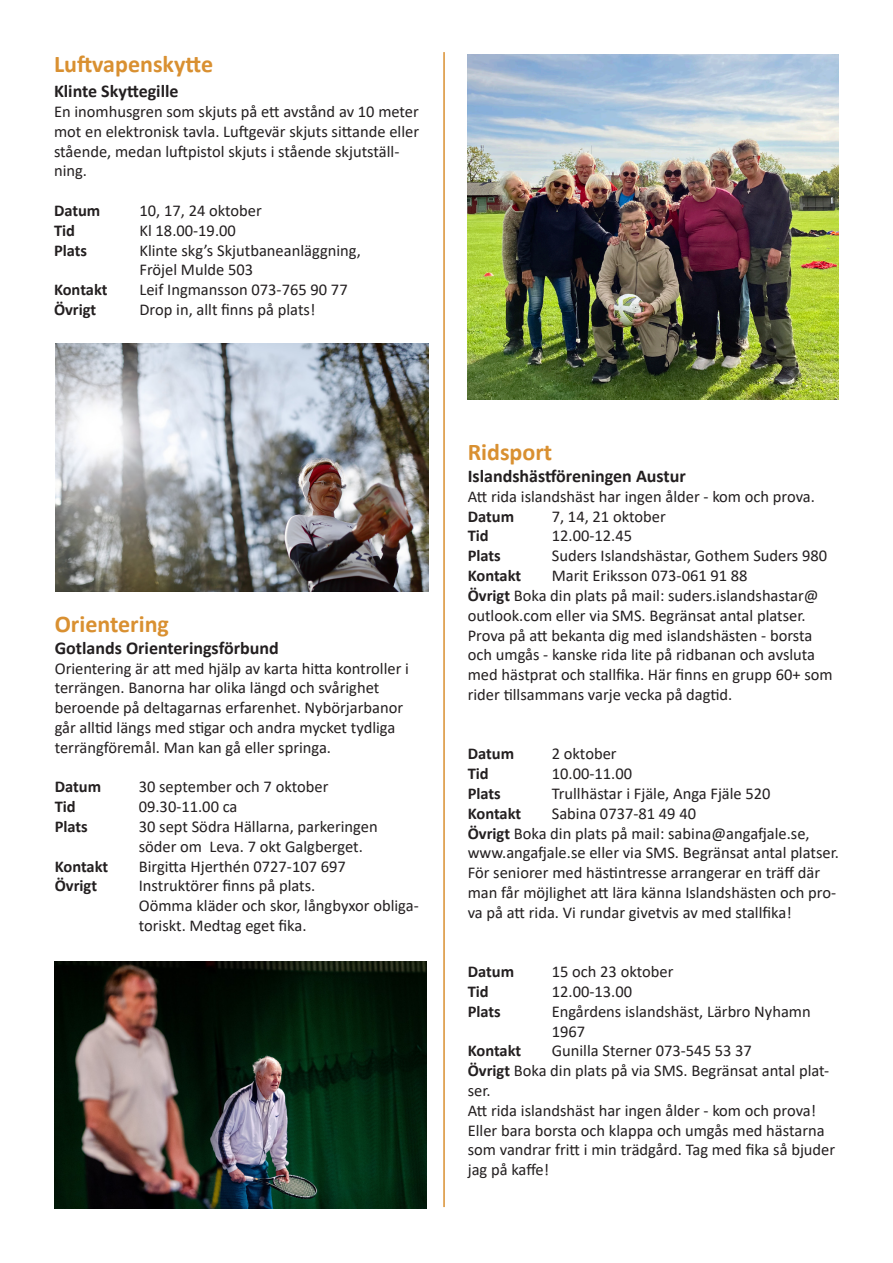
<style>
.page{position:relative;width:893px;height:1263px;background:#fff}
.page>*{position:absolute;margin:0;border:0;box-sizing:border-box;transform-origin:0 0}
.t1{font:700 24px "Calibri";color:#d99031}
.t2{font:700 18px "Calibri";color:#231f20}
.t3{font:16.5px/19.8px "Calibri";color:#231f20}
.t4{font:700 16.5px "Calibri";color:#231f20}
.s1{font-weight:700}
</style>
<div class="page">
<hr style="left:443px;top:52px;width:2px;height:1155px;background:#d99031">
<img style="left:55px;top:343px;width:373px;height:249px">
<img style="left:468px;top:54px;width:371px;height:345px">
<img style="left:55px;top:962px;width:371px;height:247px">
<p class="t1" style="left:54px;top:47px;width:161px">Luftvapenskytte</p>
<p class="t2" style="left:54px;top:78px;width:126px">Klinte Skyttegille</p>
<p class="t3" style="left:54px;top:101px;width:367px">En inomhusgren som skjuts på ett avstånd av 10 meter mot en elektronisk tavla. Luftgevär skjuts sittande eller stående, medan luftpistol skjuts i stående skjutställ&shy;ning.</p>
<p class="t4" style="left:54px;top:199px;width:48px">Datum</p>
<p class="t3" style="left:140px;top:200px;width:124px">10, 17, 24 oktober</p>
<p class="t4" style="left:54px;top:219px;width:23px">Tid</p>
<p class="t3" style="left:140px;top:220px;width:98px">Kl 18.00-19.00</p>
<p class="t4" style="left:54px;top:238px;width:35px">Plats</p>
<p class="t3" style="left:140px;top:240px;width:223px">Klinte skg’s Skjutbaneanläggning,</p>
<p class="t3" style="left:140px;top:260px;width:115px">Fröjel Mulde 503</p>
<p class="t4" style="left:54px;top:278px;width:55px">Kontakt</p>
<p class="t3" style="left:140px;top:279px;width:210px">Leif Ingmansson 073-765 90 77</p>
<p class="t4" style="left:54px;top:298px;width:44px">Övrigt</p>
<p class="t3" style="left:140px;top:299px;width:177px">Drop in, allt finns på plats!</p>
<p class="t1" style="left:55px;top:607px;width:116px">Orientering</p>
<p class="t2" style="left:55px;top:635px;width:226px">Gotlands Orienteringsförbund</p>
<p class="t3" style="left:55px;top:658px;width:356px">Orientering är att med hjälp av karta hitta kontroller i terrängen. Banorna har olika längd och svårighet beroende på deltagarnas erfarenhet. Nybörjarbanor går alltid längs med stigar och andra mycket tydliga terrängföremål. Man kan gå eller springa.</p>
<p class="t4" style="left:55px;top:775px;width:48px">Datum</p>
<p class="t3" style="left:139px;top:776px;width:191px">30 september och 7 oktober</p>
<p class="t4" style="left:55px;top:795px;width:23px">Tid</p>
<p class="t3" style="left:139px;top:796px;width:100px">09.30-11.00 ca</p>
<p class="t4" style="left:55px;top:815px;width:35px">Plats</p>
<p class="t3" style="left:139px;top:816px;width:241px">30 sept Södra Hällarna, parkeringen söder om Leva. 7 okt Galgberget.</p>
<p class="t4" style="left:55px;top:854px;width:55px">Kontakt</p>
<p class="t3" style="left:139px;top:856px;width:209px">Birgitta Hjerthén 0727-107 697</p>
<p class="t4" style="left:55px;top:874px;width:44px">Övrigt</p>
<p class="t3" style="left:139px;top:875px;width:178px">Instruktörer finns på plats.</p>
<p class="t3" style="left:139px;top:895px;width:281px">Oömma kläder och skor, långbyxor obliga&shy;toriskt. Medtag eget fika.</p>
<p class="t1" style="left:468px;top:435px;width:86px">Ridsport</p>
<p class="t2" style="left:468px;top:463px;width:220px">Islandshästföreningen Austur</p>
<p class="t3" style="left:468px;top:486px;width:349px">Att rida islandshäst har ingen ålder - kom och prova.</p>
<p class="t4" style="left:468px;top:504px;width:48px">Datum</p>
<p class="t3" style="left:552px;top:506px;width:116px">7, 14, 21 oktober</p>
<p class="t4" style="left:468px;top:524px;width:23px">Tid</p>
<p class="t3" style="left:552px;top:526px;width:82px">12.00-12.45</p>
<p class="t4" style="left:468px;top:544px;width:35px">Plats</p>
<p class="t3" style="left:552px;top:545px;width:277px">Suders Islandshästar, Gothem Suders 980</p>
<p class="t4" style="left:468px;top:564px;width:55px">Kontakt</p>
<p class="t3" style="left:552px;top:565px;width:197px">Marit Eriksson 073-061 91 88</p>
<p class="t3" style="left:468px;top:585px;width:352px"><span class="s1">Övrigt</span> Boka din plats på mail: suders.islandshastar@ outlook.com eller via SMS. Begränsat antal platser.</p>
<p class="t3" style="left:468px;top:625px;width:366px">Prova på att bekanta dig med islandshästen - borsta och umgås - kanske rida lite på ridbanan och avsluta med hästprat och stallfika. Här finns en grupp 60+ som rider tillsammans varje vecka på dagtid.</p>
<p class="t4" style="left:468px;top:742px;width:48px">Datum</p>
<p class="t3" style="left:552px;top:743px;width:66px">2 oktober</p>
<p class="t4" style="left:468px;top:762px;width:23px">Tid</p>
<p class="t3" style="left:552px;top:763px;width:82px">10.00-11.00</p>
<p class="t4" style="left:468px;top:782px;width:35px">Plats</p>
<p class="t3" style="left:552px;top:783px;width:220px">Trullhästar i Fjäle, Anga Fjäle 520</p>
<p class="t4" style="left:468px;top:801px;width:55px">Kontakt</p>
<p class="t3" style="left:552px;top:803px;width:146px">Sabina 0737-81 49 40</p>
<p class="t3" style="left:468px;top:823px;width:373px"><span class="s1">Övrigt</span> Boka din plats på mail: sabina@angafjale.se, www.angafjale.se eller via SMS. Begränsat antal platser.</p>
<p class="t3" style="left:468px;top:862px;width:370px">För seniorer med hästintresse arrangerar en träff där man får möjlighet att lära känna Islandshästen och pro&shy;va på att rida. Vi rundar givetvis av med stallfika!</p>
<p class="t4" style="left:468px;top:960px;width:48px">Datum</p>
<p class="t3" style="left:552px;top:961px;width:123px">15 och 23 oktober</p>
<p class="t4" style="left:468px;top:980px;width:23px">Tid</p>
<p class="t3" style="left:552px;top:981px;width:82px">12.00-13.00</p>
<p class="t4" style="left:468px;top:999px;width:35px">Plats</p>
<p class="t3" style="left:552px;top:1001px;width:261px">Engårdens islandshäst, Lärbro Nyhamn<br>1967</p>
<p class="t4" style="left:468px;top:1039px;width:55px">Kontakt</p>
<p class="t3" style="left:552px;top:1040px;width:202px">Gunilla Sterner 073-545 53 37</p>
<p class="t3" style="left:468px;top:1060px;width:363px"><span class="s1">Övrigt</span> Boka din plats på via SMS. Begränsat antal plat&shy;ser.</p>
<p class="t3" style="left:468px;top:1100px;width:369px">Att rida islandshäst har ingen ålder - kom och prova!<br>Eller bara borsta och klappa och umgås med hästarna som vandrar fritt i min trädgård. Tag med fika så bjuder jag på kaffe!</p>
</div>
